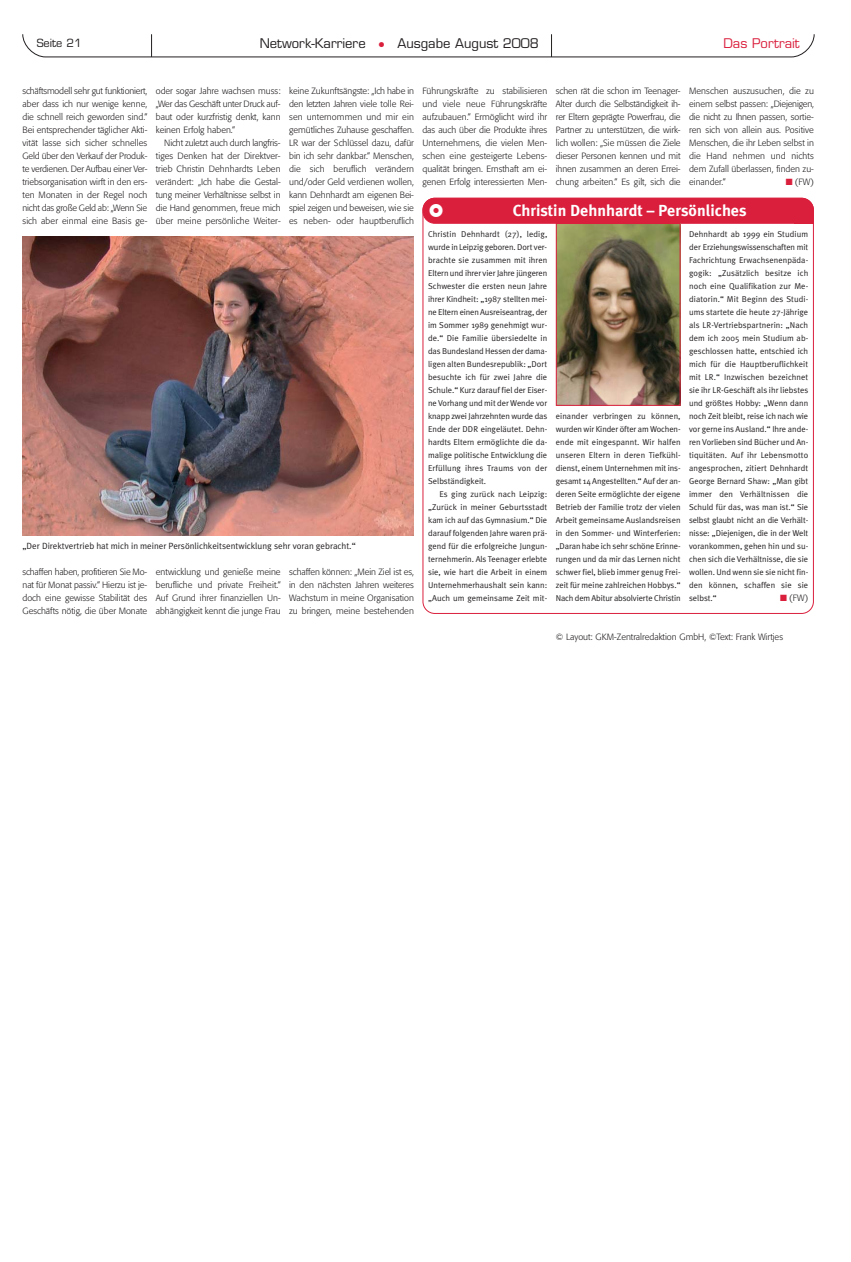
<style>
.page{position:relative;width:851px;height:1262px;background:#fff}
.page>*{position:absolute;margin:0;border:0;box-sizing:border-box;transform-origin:0 0}
.t1{font:700 16px "Meta Plus";color:#fff}
.t2{font:13px "Eurostile";color:#231f20}
.t3{font:13px "Eurostile";color:#da1f3d}
.t4{font:11px "Eurostile";color:#231f20}
.t5{font:300 9px/13px "Formata";color:#231f20;text-align:justify}
.t6{font:9px "Meta Plus Normal";color:#231f20}
.t7{font:8.5px/13px "Meta Plus Normal";color:#231f20;text-align:justify}
.s1{color:#da1f3d}
</style>
<div class="page">
<svg style="left:22px;top:34px;width:792px;height:23px"></svg>
<img style="left:22px;top:237px;width:392px;height:299px">
<svg style="left:422px;top:224px;width:391px;height:390px"></svg>
<img style="left:557px;top:225px;width:121px;height:179px">
<div style="left:555px;top:223px;width:125px;height:183px;border:1px solid #da1f3d"></div>
<div style="left:422px;top:198px;width:391px;height:26px;background:#da1f3d"></div>
<p class="t4" style="left:37px;top:38px;width:46px">Seite 21</p>
<h2 class="t2" style="left:260px;top:38px;width:280px">Network-Karriere <span class="s1">●</span> Ausgabe August 2008</h2>
<h2 class="t3" style="left:723px;top:38px;width:78px">Das Portrait</h2>
<p class="t5" style="left:22px;top:85px;width:126px">schäftsmodell sehr gut funktioniert, aber dass ich nur wenige kenne, die schnell reich geworden sind.“ Bei entsprechender täglicher Akti&shy;vität lasse sich sicher schnelles Geld über den Verkauf der Produk&shy;te verdienen. Der Aufbau einer Ver&shy;triebsorganisation wirft in den ers&shy;ten Monaten in der Regel noch nicht das große Geld ab: „Wenn Sie sich aber einmal eine Basis ge-</p>
<p class="t5" style="left:156px;top:85px;width:126px">oder sogar Jahre wachsen muss: „Wer das Geschäft unter Druck auf&shy;baut oder kurzfristig denkt, kann keinen Erfolg haben.“</p>
<p class="t5" style="left:156px;top:137px;width:126px;text-indent:9px">Nicht zuletzt auch durch langfris&shy;tiges Denken hat der Direktver&shy;trieb Christin Dehnhardts Leben verändert: „Ich habe die Gestal&shy;tung meiner Verhältnisse selbst in die Hand genommen, freue mich über meine persönliche Weiter-</p>
<p class="t5" style="left:289px;top:85px;width:126px">keine Zukunftsängste: „Ich habe in den letzten Jahren viele tolle Rei&shy;sen unternommen und mir ein gemütliches Zuhause geschaffen.<br>LR war der Schlüssel dazu, dafür bin ich sehr dankbar.“ Menschen, die sich beruflich verändern und/oder Geld verdienen wollen, kann Dehnhardt am eigenen Bei&shy;spiel zeigen und beweisen, wie sie es neben- oder hauptberuflich</p>
<p class="t5" style="left:422px;top:85px;width:126px">Führungskräfte zu stabilisieren und viele neue Führungskräfte aufzubauen.“ Ermöglicht wird ihr das auch über die Produkte ihres Unternehmens, die vielen Men&shy;schen eine gesteigerte Lebens&shy;qualität bringen. Ernsthaft am ei&shy;genen Erfolg interessierten Men-</p>
<p class="t5" style="left:555px;top:85px;width:126px">schen rät die schon im Teenager-Alter durch die Selbständigkeit ih&shy;rer Eltern geprägte Powerfrau, die Partner zu unterstützen, die wirk&shy;lich wollen: „Sie müssen die Ziele dieser Personen kennen und mit ihnen zusammen an deren Errei&shy;chung arbeiten.“ Es gilt, sich die</p>
<p class="t5" style="left:689px;top:85px;width:126px">Menschen auszusuchen, die zu einem selbst passen: „Diejenigen, die nicht zu Ihnen passen, sortie&shy;ren sich von allein aus. Positive Menschen, die ihr Leben selbst in die Hand nehmen und nichts dem Zufall überlassen, finden zu&shy;einander.“</p>
<p class="t5" style="left:785px;top:176px;width:30px"><span class="s1">■</span> (FW)</p>
<h1 class="t1" style="left:512px;top:204px;width:235px">Christin Dehnhardt – Persönliches</h1>
<p class="t6" style="left:22px;top:542px;width:335px">„Der Direktvertrieb hat mich in meiner Persönlichkeitsentwicklung sehr voran gebracht.“</p>
<p class="t5" style="left:156px;top:566px;width:126px">entwicklung und genieße meine berufliche und private Freiheit.“ Auf Grund ihrer finanziellen Un&shy;abhängigkeit kennt die junge Frau</p>
<p class="t5" style="left:22px;top:566px;width:126px">schaffen haben, profitieren Sie Mo&shy;nat für Monat passiv.“ Hierzu ist je&shy;doch eine gewisse Stabilität des Geschäfts nötig, die über Monate</p>
<p class="t5" style="left:289px;top:566px;width:126px">schaffen können: „Mein Ziel ist es, in den nächsten Jahren weiteres Wachstum in meine Organisation zu bringen, meine bestehenden</p>
<p class="t7" style="left:428px;top:228px;width:121px">Christin Dehnhardt (27), ledig, wurde in Leipzig geboren. Dort ver&shy;brachte sie zusammen mit ihren Eltern und ihrer vier Jahre jüngeren Schwester die ersten neun Jahre ihrer Kindheit: „1987 stellten mei&shy;ne Eltern einen Ausreiseantrag, der im Sommer 1989 genehmigt wur&shy;de.“ Die Familie übersiedelte in das Bundesland Hessen der dama&shy;ligen alten Bundesrepublik: „Dort besuchte ich für zwei Jahre die Schule.“ Kurz darauf fiel der Eiser&shy;ne Vorhang und mit der Wende vor knapp zwei Jahrzehnten wurde das Ende der DDR eingeläutet. Dehn&shy;hardts Eltern ermöglichte die da&shy;malige politische Entwicklung die Erfüllung ihres Traums von der Selbständigkeit.</p>
<p class="t7" style="left:428px;top:488px;width:121px;text-indent:11px">Es ging zurück nach Leipzig: „Zurück in meiner Geburtsstadt kam ich auf das Gymnasium.“ Die darauf folgenden Jahre waren prä&shy;gend für die erfolgreiche Jungun&shy;ternehmerin. Als Teenager erlebte sie, wie hart die Arbeit in einem Unternehmerhaushalt sein kann: „Auch um gemeinsame Zeit mit-</p>
<p class="t7" style="left:689px;top:228px;width:121px">Dehnhardt ab 1999 ein Studium der Erziehungswissenschaften mit Fachrichtung Erwachsenenpäda&shy;gogik: „Zusätzlich besitze ich noch eine Qualifikation zur Me&shy;diatorin.“ Mit Beginn des Studi&shy;ums startete die heute 27-Jährige als LR-Vertriebspartnerin: „Nach dem ich 2005 mein Studium ab&shy;geschlossen hatte, entschied ich mich für die Hauptberuflichkeit mit LR.“ Inzwischen bezeichnet sie ihr LR-Geschäft als ihr liebstes und größtes Hobby: „Wenn dann noch Zeit bleibt, reise ich nach wie vor gerne ins Ausland.“ Ihre ande&shy;ren Vorlieben sind Bücher und An&shy;tiquitäten. Auf ihr Lebensmotto angesprochen, zitiert Dehnhardt George Bernard Shaw: „Man gibt immer den Verhältnissen die Schuld für das, was man ist.“ Sie selbst glaubt nicht an die Verhält&shy;nisse: „Diejenigen, die in der Welt vorankommen, gehen hin und su&shy;chen sich die Verhältnisse, die sie wollen. Und wenn sie sie nicht fin&shy;den können, schaffen sie sie selbst.“</p>
<p class="t7" style="left:555px;top:410px;width:126px">einander verbringen zu können, wurden wir Kinder öfter am Wochen&shy;ende mit eingespannt. Wir halfen unseren Eltern in deren Tiefkühl&shy;dienst, einem Unternehmen mit ins&shy;gesamt 14 Angestellten.“ Auf der an&shy;deren Seite ermöglichte der eigene Betrieb der Familie trotz der vielen Arbeit gemeinsame Auslandsreisen in den Sommer- und Winterferien: „Daran habe ich sehr schöne Erinne&shy;rungen und da mir das Lernen nicht schwer fiel, blieb immer genug Frei&shy;zeit für meine zahlreichen Hobbys.“ Nach dem Abitur absolvierte Christin</p>
<p class="t5" style="left:779px;top:592px;width:30px"><span class="s1">■</span> (FW)</p>
<p class="t5" style="left:555px;top:631px;width:229px">© Layout: GKM-Zentralredaktion GmbH, ©Text: Frank Wirtjes</p>
</div>
